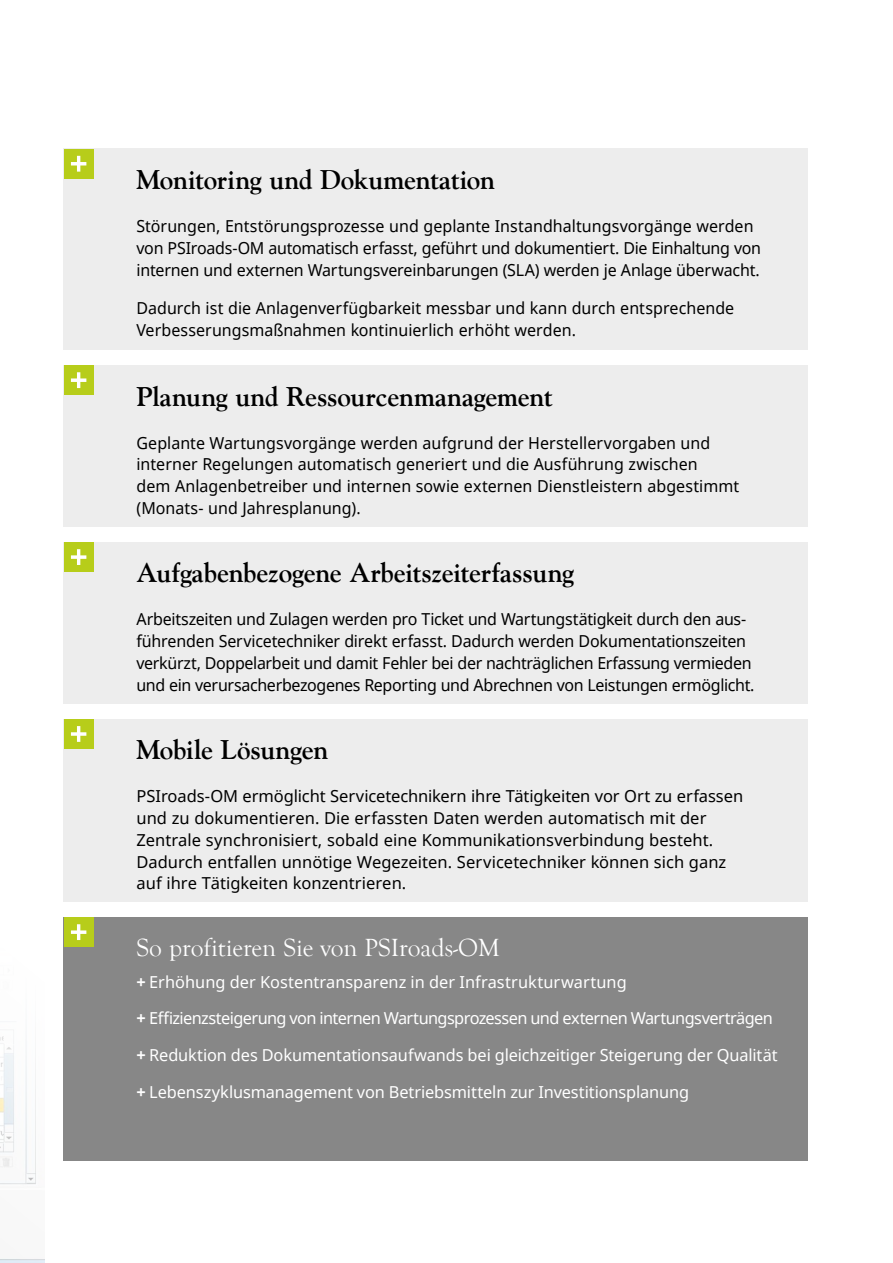
<style>
.page{position:relative;width:893px;height:1263px;background:#fff}
.page>*{position:absolute;margin:0;border:0;box-sizing:border-box;transform-origin:0 0}
.Grauer_Pluskasten_He{font:700 27px "Goudy";letter-spacing:-.01em;color:#000}
._50_Pluskasten_Goudy{font:25.5px "Goudy Old Style T";color:#fff}
.Grauer_Pluskasten_Fl{font:16.5px/21.8px "Noto Sans";color:#000}
.Grauer_Pluskasten_Fl-2{font:16.5px/21.8px "Noto Sans";letter-spacing:-.02em;color:#000}
.t1{font:16.5px "Noto Sans";letter-spacing:-.01em;color:#fff}
.t2{font:16.5px "Noto Sans";letter-spacing:-.035em;color:#fff}
.s1{font-weight:700}
</style>
<div class="page">
<img style="left:0;top:1030px;width:45px;height:233px">
<div style="left:64px;top:149px;width:744px;height:201px;background:#ededed"></div>
<div style="left:64px;top:149px;width:30px;height:30px;background:#b7cd1a"></div>
<svg style="left:71px;top:156px;width:15px;height:16px"></svg>
<div style="left:64px;top:365px;width:744px;height:162px;background:#ededed"></div>
<div style="left:64px;top:365px;width:30px;height:30px;background:#b7cd1a"></div>
<svg style="left:71px;top:372px;width:15px;height:16px"></svg>
<div style="left:64px;top:542px;width:744px;height:162px;background:#ededed"></div>
<div style="left:64px;top:542px;width:30px;height:30px;background:#b7cd1a"></div>
<svg style="left:71px;top:549px;width:15px;height:16px"></svg>
<div style="left:64px;top:719px;width:744px;height:183px;background:#ededed"></div>
<div style="left:64px;top:719px;width:30px;height:30px;background:#b7cd1a"></div>
<svg style="left:71px;top:726px;width:15px;height:16px"></svg>
<div style="left:64px;top:917px;width:744px;height:244px;background:#878787"></div>
<div style="left:64px;top:917px;width:30px;height:30px;background:#b7cd1a"></div>
<svg style="left:71px;top:924px;width:15px;height:16px"></svg>
<p class="Grauer_Pluskasten_He" style="left:136px;top:164px;width:360px">Monitoring und Dokumentation</p>
<p class="Grauer_Pluskasten_Fl" style="left:136px;top:215px;width:626px">Störungen, Entstörungsprozesse und geplante Instandhaltungsvorgänge werden von PSIroads-OM automatisch erfasst, geführt und dokumentiert. Die Einhaltung von internen und externen Wartungsvereinbarungen (SLA) werden je Anlage überwacht.</p>
<p class="Grauer_Pluskasten_Fl" style="left:136px;top:297px;width:599px">Dadurch ist die Anlagenverfügbarkeit messbar und kann durch entsprechende<br>Verbesserungsmaßnahmen kontinuierlich erhöht werden.</p>
<p class="Grauer_Pluskasten_He" style="left:136px;top:380px;width:418px">Planung und Ressourcenmanagement</p>
<p class="Grauer_Pluskasten_Fl" style="left:136px;top:431px;width:604px">Geplante Wartungsvorgänge werden aufgrund der Herstellervorgaben und interner Regelungen automatisch generiert und die Ausführung zwischen<br>dem Anlagenbetreiber und internen sowie externen Dienstleistern abgestimmt (Monats- und Jahresplanung).</p>
<p class="Grauer_Pluskasten_He" style="left:136px;top:557px;width:439px">Aufgabenbezogene Arbeitszeiterfassung</p>
<p class="Grauer_Pluskasten_Fl-2" style="left:136px;top:608px;width:620px">Arbeitszeiten und Zulagen werden pro Ticket und Wartungstätigkeit durch den aus&shy;führenden Servicetechniker direkt erfasst. Dadurch werden Dokumentationszeiten verkürzt, Doppelarbeit und damit Fehler bei der nachträglichen Erfassung vermieden und ein verursacherbezogenes Reporting und Abrechnen von Leistungen ermöglicht.</p>
<p class="Grauer_Pluskasten_He" style="left:136px;top:734px;width:193px">Mobile Lösungen</p>
<p class="Grauer_Pluskasten_Fl" style="left:136px;top:785px;width:608px">PSIroads-OM ermöglicht Servicetechnikern ihre Tätigkeiten vor Ort zu erfassen und zu dokumentieren. Die erfassten Daten werden automatisch mit der Zentrale synchronisiert, sobald eine Kommunikationsverbindung besteht.<br>Dadurch entfallen unnötige Wegezeiten. Servicetechniker können sich ganz auf ihre Tätigkeiten konzentrieren.</p>
<p class="_50_Pluskasten_Goudy" style="left:136px;top:933px;width:365px">So profitieren Sie von PSIroads-OM</p>
<p class="t1" style="left:136px;top:971px;width:492px"><span class="s1">+</span> Erhöhung der Kostentransparenz in der Infrastrukturwartung</p>
<p class="t2" style="left:136px;top:1007px;width:638px"><span class="s1">+</span> Effizienzsteigerung von internen Wartungsprozessen und externen Wartungsverträgen</p>
<p class="t1" style="left:136px;top:1044px;width:643px"><span class="s1">+</span> Reduktion des Dokumentationsaufwands bei gleichzeitiger Steigerung der Qualität</p>
<p class="t1" style="left:136px;top:1080px;width:554px"><span class="s1">+</span> Lebenszyklusmanagement von Betriebsmitteln zur Investitionsplanung</p>
</div>
